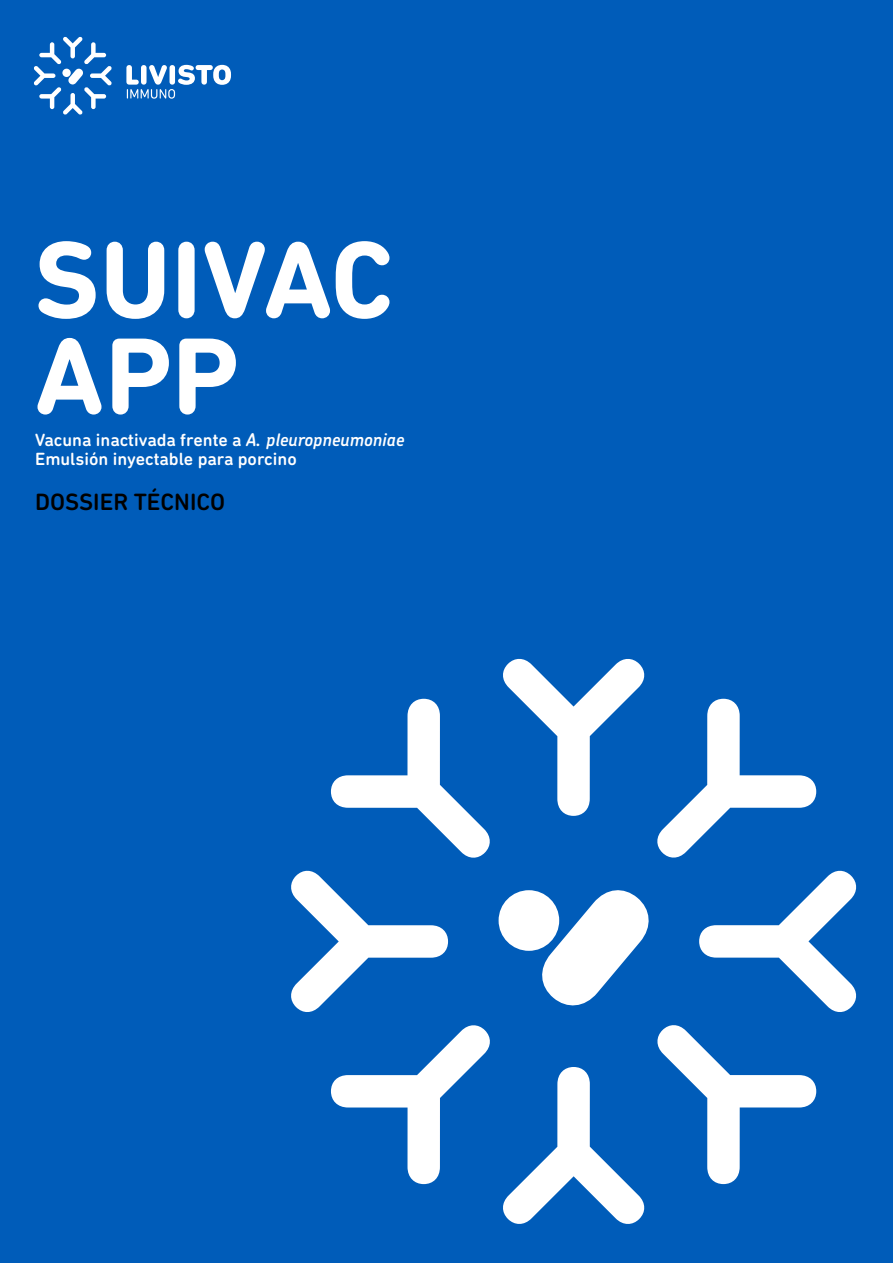
<style>
.page{position:relative;width:893px;height:1263px;background:#005cb9}
.page>*{position:absolute;margin:0;border:0;box-sizing:border-box;transform-origin:0 0}
.t1{font:700 110.7px/96.1px "DIN Next Rounded LT Pro";color:#fff}
.t2{font:500 24px "DIN Next Rounded LT Pro";color:#000}
.t3{font:500 18px/19.5px "DIN Next Rounded LT Pro";color:#fff}
.s1{font-family:"Chevin Pro";font-weight:600;font-style:italic;font-size:17.55px}
</style>
<div class="page">
<svg style="left:538px;top:890px;width:111px;height:116px"></svg>
<div style="left:499px;top:890px;width:60px;height:61px;background:#fff;border-radius:50%"></div>
<svg style="left:503px;top:1067px;width:142px;height:157px"></svg>
<svg style="left:503px;top:658px;width:142px;height:158px"></svg>
<svg style="left:699px;top:870px;width:158px;height:142px"></svg>
<svg style="left:291px;top:870px;width:157px;height:142px"></svg>
<svg style="left:657px;top:699px;width:159px;height:159px"></svg>
<svg style="left:331px;top:1025px;width:159px;height:159px"></svg>
<svg style="left:331px;top:699px;width:159px;height:159px"></svg>
<svg style="left:657px;top:1025px;width:159px;height:159px"></svg>
<svg style="left:34px;top:37px;width:78px;height:78px"></svg>
<svg style="left:126px;top:65px;width:105px;height:34px"></svg>
<h1 class="t1" style="left:34px;top:232px;width:362px">SUIVAC<br>APP</h1>
<p class="t3" style="left:35px;top:430px;width:371px">Vacuna inactivada frente a <span class="s1">A. pleuropneumoniae<br></span>Emulsión inyectable para porcino</p>
<h2 class="t2" style="left:35px;top:488px;width:192px">DOSSIER TÉCNICO</h2>
</div>
